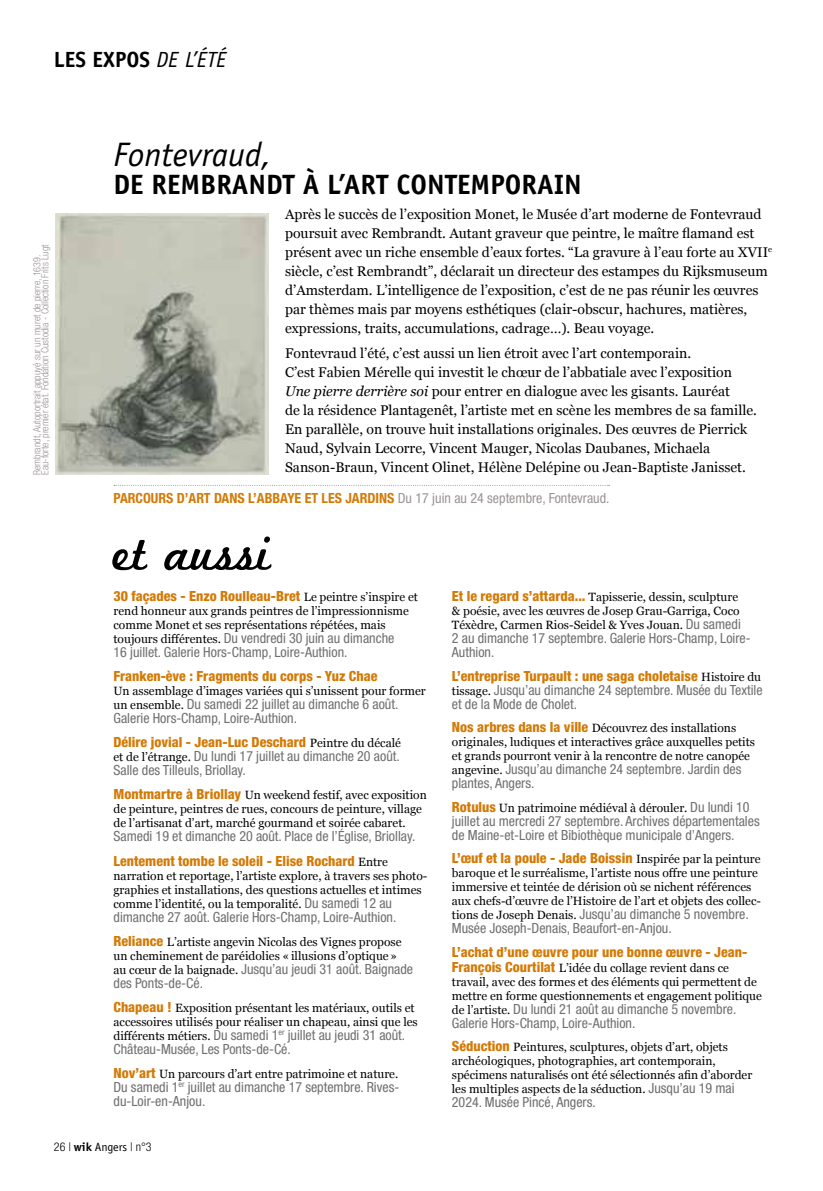
<style>
.page{position:relative;width:823px;height:1191px;background:#fff}
.page>*{position:absolute;margin:0;border:0;box-sizing:border-box;transform-origin:0 0}
.t1{font:50px "Marketing Script";color:#000}
.t2{font:italic 34px "Officina Sans Std";color:#000}
.t3{font:700 28px "Officina Sans Std";color:#000}
.t4{font:700 22px "Officina Sans Std";color:#000}
.t5{font:condensed 14px/14px "Helvetica Neue";color:#706f6f}
.t6{font:14px/19px "Georgia";color:#000}
.t7{font:800 condensed 14px "Helvetica Neue";color:#d37a05}
.t8{font:700 condensed 14px "Helvetica Neue";color:#d37a05}
.t9{font:12px/14px "Georgia";color:#000}
.t10{font:300 condensed 12px "Helvetica Neue";color:#000}
.t11{font:300 condensed 10px/8px "Helvetica Neue";color:#9c9494}
.s1{font-weight:400;font-style:italic}
.s2{font-style:italic}
.s3{font-weight:400;color:#9c9494}
.s4{font-family:"Georgia";font-weight:400;font-stretch:normal;font-size:12px;color:#000}
.s5{font-family:"Georgia";font-stretch:normal;font-size:12px;color:#000}
.s6{font-weight:800;color:#d37a05}
.s7{font-family:"Helvetica Neue";font-weight:800;font-stretch:condensed;font-size:14px;color:#d37a05}
.s8{font-family:"Helvetica Neue";font-stretch:condensed;font-size:14px;color:#706f6f}
.s9{font-family:"Officina Sans Std";font-weight:700;font-stretch:normal}
.s10{font-family:"Officina Sans Std";font-weight:400;font-stretch:normal}
</style>
<div class="page">
<img style="left:55px;top:213px;width:213px;height:262px">
<svg style="left:114px;top:485px;width:495px;height:1px"></svg>
<h3 class="t4" style="left:54px;top:46px;width:174px">LES EXPOS <span class="s1">DE L’ÉTÉ</span></h3>
<p class="t11" style="left:33px;top:475px;width:232px;rotate:-90deg">Rembrandt, Autoportrait appuyé sur un muret de pierre, 1639.<br>Eau-forte, premier état. Fondation Custodia - Collection Frits Lugt</p>
<h2 class="t2" style="left:113px;top:135px;width:159px">Fontevraud,</h2>
<h3 class="t3" style="left:113px;top:167px;width:469px">DE REMBRANDT À L’ART CONTEMPORAIN</h3>
<p class="t6" style="left:285px;top:204px;width:488px">Après le succès de l’exposition Monet, le Musée d’art moderne de Fontevraud poursuit avec Rembrandt. Autant graveur que peintre, le maître flamand est présent avec un riche ensemble d’eaux fortes. “La gravure à l’eau forte au XVII<sup>e </sup>siècle, c’est Rembrandt”, déclarait un directeur des estampes du Rijksmuseum d’Amsterdam. L’intelligence de l’exposition, c’est de ne pas réunir les œuvres par thèmes mais par moyens esthétiques (clair-obscur, hachures, matières, expressions, traits, accumulations, cadrage…). Beau voyage.</p>
<p class="t6" style="left:285px;top:343px;width:473px">Fontevraud l’été, c’est aussi un lien étroit avec l’art contemporain.<br>C’est Fabien Mérelle qui investit le chœur de l’abbatiale avec l’exposition <span class="s2">Une pierre derrière soi</span> pour entrer en dialogue avec les gisants. Lauréat<br>de la résidence Plantagenêt, l’artiste met en scène les membres de sa famille.<br>En parallèle, on trouve huit installations originales. Des œuvres de Pierrick Naud, Sylvain Lecorre, Vincent Mauger, Nicolas Daubanes, Michaela Sanson-Braun, Vincent Olinet, Hélène Delépine ou Jean-Baptiste Janisset.</p>
<p class="t8" style="left:113px;top:489px;width:497px">PARCOURS D’ART DANS L’ABBAYE ET LES JARDINS <span class="s3">Du 17 juin au 24 septembre, Fontevraud.</span></p>
<h1 class="t1" style="left:113px;top:523px;width:159px">et aussi</h1>
<p class="t7" style="left:113px;top:587px;width:306px">30 façades - Enzo Roulleau-Bret <span class="s4">Le peintre s’inspire et</span></p>
<p class="t9" style="left:113px;top:603px;width:297px">rend honneur aux grands peintres de l’impressionnisme comme Monet et ses représentations répétées, mais</p>
<p class="t5" style="left:113px;top:631px;width:282px"><span class="s5">toujours différentes.</span> Du vendredi 30 juin au dimanche<br>16 juillet. Galerie Hors-Champ, Loire-Authion.</p>
<p class="t7" style="left:113px;top:667px;width:265px">Franken-ève : Fragments du corps - Yuz Chae</p>
<p class="t9" style="left:113px;top:683px;width:314px">Un assemblage d’images variées qui s’unissent pour former</p>
<p class="t5" style="left:113px;top:697px;width:286px"><span class="s5">un ensemble.</span> Du samedi 22 juillet au dimanche 6 août.<br>Galerie Hors-Champ, Loire-Authion.</p>
<p class="t5" style="left:113px;top:735px;width:289px;text-align:justify"><span class="s6">Délire jovial - Jean-Luc Deschard</span> <span class="s5">Peintre du décalé et de l’étrange.</span> Du lundi 17 juillet au dimanche 20 août.<br>Salle des Tilleuls, Briollay.</p>
<p class="t9" style="left:113px;top:788px;width:314px"><span class="s7">Montmartre à Briollay</span> Un weekend festif, avec exposition de peinture, peintres de rues, concours de peinture, village de l’artisanat d’art, marché gourmand et soirée cabaret.</p>
<p class="t5" style="left:113px;top:824px;width:303px;line-height:24px">Samedi 19 et dimanche 20 août. Place de l’Église, Briollay.<br><span class="s6">Lentement tombe le soleil - Elise Rochard</span> <span class="s5">Entre</span></p>
<p class="t9" style="left:113px;top:868px;width:315px">narration et reportage, l’artiste explore, à travers ses photo&shy;graphies et installations, des questions actuelles et intimes comme l’identité, ou la temporalité. <span class="s8">Du samedi 12 au</span></p>
<p class="t5" style="left:113px;top:909px;width:284px">dimanche 27 août. Galerie Hors-Champ, Loire-Authion.</p>
<p class="t9" style="left:113px;top:934px;width:289px"><span class="s7">Reliance</span> L’artiste angevin Nicolas des Vignes propose un cheminement de paréidolies «illusions d’optique»</p>
<p class="t5" style="left:113px;top:961px;width:301px"><span class="s5">au cœur de la baignade.</span> Jusqu’au jeudi 31 août. Baignade des Ponts-de-Cé.</p>
<p class="t9" style="left:113px;top:1000px;width:305px"><span class="s7">Chapeau !</span> Exposition présentant les matériaux, outils et accessoires utilisés pour réaliser un chapeau, ainsi que les</p>
<p class="t5" style="left:113px;top:1027px;width:293px"><span class="s5">différents métiers.</span> Du samedi 1<sup>er</sup> juillet au jeudi 31 août.<br>Château-Musée, Les Ponts-de-Cé.</p>
<p class="t9" style="left:113px;top:1066px;width:286px"><span class="s7">Nov’art</span> Un parcours d’art entre patrimoine et nature.</p>
<p class="t5" style="left:113px;top:1079px;width:287px">Du samedi 1<sup>er</sup> juillet au dimanche 17 septembre. Rives&shy;du-Loir-en-Anjou.</p>
<p class="t9" style="left:451px;top:589px;width:290px"><span class="s7">Et le regard s’attarda...</span> Tapisserie, dessin, sculpture &amp; poésie, avec les œuvres de Josep Grau-Garriga, Coco<br>Téxèdre, Carmen Rios-Seidel &amp; Yves Jouan. <span class="s8">Du samedi</span></p>
<p class="t5" style="left:451px;top:631px;width:300px">2 au dimanche 17 septembre. Galerie Hors-Champ, Loire-<br>Authion.</p>
<p class="t5" style="left:451px;top:668px;width:312px;text-align:justify"><span class="s6">L’entreprise Turpault : une saga choletaise</span> <span class="s5">Histoire du tissage.</span> Jusqu’au dimanche 24 septembre. Musée du Textile et de la Mode de Cholet.</p>
<p class="t9" style="left:451px;top:720px;width:304px"><span class="s7">Nos arbres dans la ville</span> Découvrez des installations originales, ludiques et interactives grâce auxquelles petits et grands pourront venir à la rencontre de notre canopée</p>
<p class="t5" style="left:451px;top:762px;width:291px"><span class="s5">angevine.</span> Jusqu’au dimanche 24 septembre. Jardin des plantes, Angers.</p>
<p class="t9" style="left:451px;top:800px;width:299px"><span class="s7">Rotulus</span> Un patrimoine médiéval à dérouler. <span class="s8">Du lundi 10</span></p>
<p class="t5" style="left:451px;top:813px;width:309px">juillet au mercredi 27 septembre. Archives départementales de Maine-et-Loire et Bibiothèque municipale d’Angers.</p>
<p class="t7" style="left:451px;top:849px;width:310px">L’œuf et la poule - Jade Boissin <span class="s4">Inspirée par la peinture</span></p>
<p class="t9" style="left:451px;top:865px;width:310px">baroque et le surréalisme, l’artiste nous offre une peinture immersive et teintée de dérision où se nichent références aux chefs-d’œuvre de l’Histoire de l’art et objets des collec-</p>
<p class="t5" style="left:451px;top:907px;width:298px"><span class="s5">tions de Joseph Denais.</span> Jusqu’au dimanche 5 novembre.<br>Musée Joseph-Denais, Beaufort-en-Anjou.</p>
<p class="t7" style="left:451px;top:943px;width:297px">L’achat d’une œuvre pour une bonne œuvre - Jean-</p>
<p class="t9" style="left:451px;top:960px;width:311px"><span class="s7">François Courtilat</span> L’idée du collage revient dans ce travail, avec des formes et des éléments qui permettent de mettre en forme questionnements et engagement politique</p>
<p class="t5" style="left:451px;top:1001px;width:286px"><span class="s5">de l’artiste.</span> Du lundi 21 août au dimanche 5 novembre.<br>Galerie Hors-Champ, Loire-Authion.</p>
<p class="t9" style="left:451px;top:1039px;width:302px"><span class="s7">Séduction</span> Peintures, sculptures, objets d’art, objets archéologiques, photographies, art contemporain, spécimens naturalisés ont été sélectionnés afin d’aborder les multiples aspects de la séduction. <span class="s8">Jusqu’au 19 mai</span></p>
<p class="t5" style="left:451px;top:1095px;width:145px">2024. Musée Pincé, Angers.</p>
<p class="t10" style="left:54px;top:1140px;width:99px">26 | <span class="s9">wik</span> <span class="s10">Angers</span> | n°3</p>
</div>
